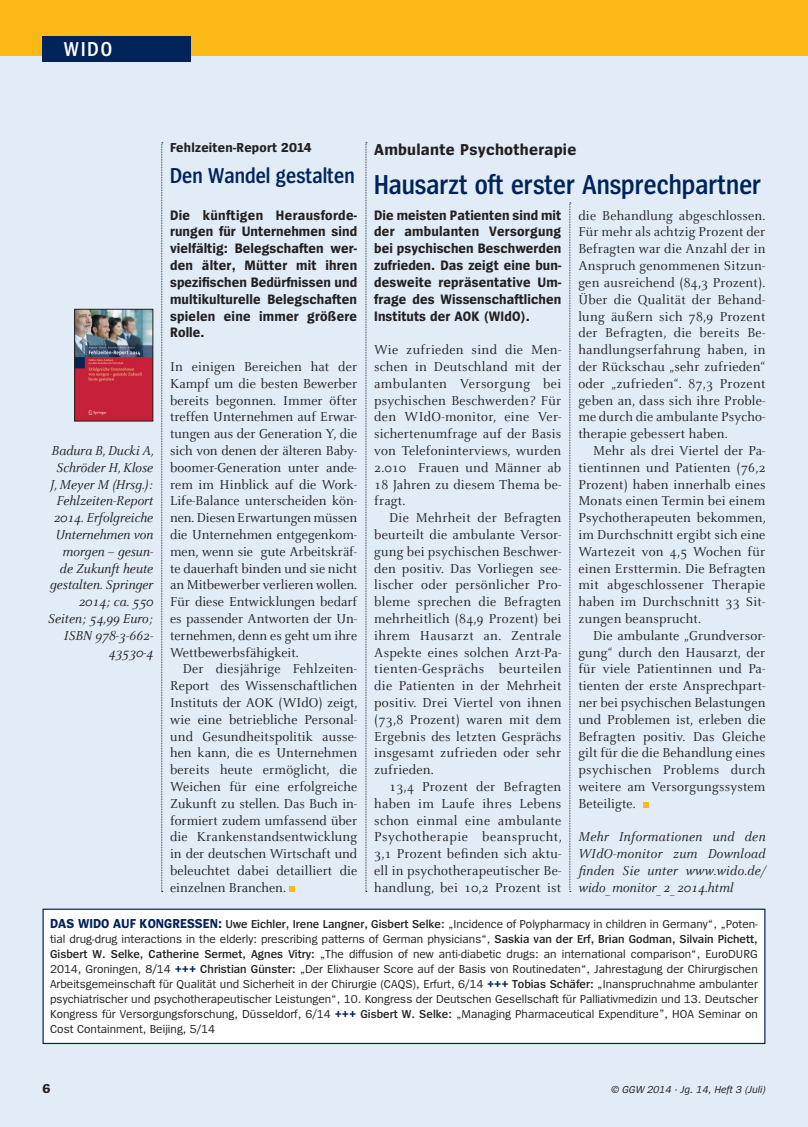
<style>
.page{position:relative;width:808px;height:1127px;background:#e1ecf7}
.page>*{position:absolute;margin:0;border:0;box-sizing:border-box;transform-origin:0 0}
.Überschrift_19pt{font:600 28.5px "Spiegel Cd";color:#002359}
.Überschrift_13pt{font:600 22.5px "Spiegel Cd";color:#002359}
.t1{font:600 21px "Spiegel Cd";color:#fff}
.Spitzmarke{font:700 16.5px "Spiegel";letter-spacing:.015em;color:#231f20}
.Lauftext_3-spaltig_m{font:14.25px/16.8px "Celeste";letter-spacing:.015em;color:#231f20;text-align:justify}
.Vorspann{font:700 14.25px/16.8px "Spiegel";letter-spacing:.005em;color:#231f20;text-align:justify}
.Lauftext_3-spaltig{font:italic 14.25px/16.8px "Celeste";letter-spacing:-.005em;color:#231f20;text-align:right}
.Lauftext_3-spaltig_m-2{font:italic 14.25px/16.8px "Celeste";letter-spacing:.015em;color:#231f20;text-align:justify}
.Spitzmarke-2{font:700 13.5px "Spiegel";letter-spacing:.015em;color:#231f20}
.t2{font:12px/15px "Spiegel";color:#231f20;text-align:justify}
.t3{font:italic 10.5px "Spiegel";color:#231f20}
.s1{font-size:13.8px}
.s2{font-weight:700;font-size:13.5px;color:#002359}
.s3{font-weight:600}
.s4{font-weight:700;color:#002359}
</style>
<div class="page">
<div style="left:0;top:0;width:808px;height:55px;background:#fcb814"></div>
<div style="left:43px;top:36px;width:148px;height:26px;background:#002359"></div>
<svg style="left:289px;top:886px;width:6px;height:6px"></svg>
<svg style="left:643px;top:802px;width:6px;height:6px"></svg>
<svg style="left:569px;top:203px;width:2px;height:689px"></svg>
<svg style="left:366px;top:142px;width:1px;height:750px"></svg>
<svg style="left:161px;top:142px;width:2px;height:750px"></svg>
<div style="left:43px;top:909px;width:722px;height:134px;background:#fff"></div>
<div style="left:43px;top:908px;width:722px;height:136px;border:1px solid #002359"></div>
<img style="left:76px;top:311px;width:75px;height:108px">
<div style="left:74px;top:309px;width:79px;height:112px;border:1px solid #231f20"></div>
<h3 class="t1" style="left:64px;top:38px;width:50px">WIDO</h3>
<p class="Spitzmarke-2" style="left:170px;top:141px;width:143px">Fehlzeiten-Report 2014</p>
<p class="Überschrift_13pt" style="left:170px;top:165px;width:186px">Den Wandel gestalten</p>
<p class="Vorspann" style="left:170px;top:207px;width:189px">Die künftigen Herausforde&shy;rungen für Unternehmen sind vielfältig: Belegschaften wer&shy;den älter, Mütter mit ihren spezifischen Bedürfnissen und multikulturelle Belegschaften spielen eine immer größere Rolle<span class="s1">.</span></p>
<p class="Lauftext_3-spaltig_m" style="left:170px;top:358px;width:189px">In einigen Bereichen hat der Kampf um die besten Bewerber bereits begonnen. Immer öfter treffen Unternehmen auf Erwar&shy;tungen aus der Generation Y, die sich von denen der älteren Baby&shy;boomer-Generation unter ande&shy;rem im Hinblick auf die Work-Life-Balance unterscheiden kön&shy;nen. Diesen Erwartungen müssen die Unternehmen entgegenkom&shy;men, wenn sie gute Arbeitskräf&shy;te dauerhaft binden und sie nicht an Mitbewerber verlieren wollen.<br>Für diese Entwicklungen bedarf es passender Antworten der Un&shy;ternehmen, denn es geht um ihre Wettbewerbsfähigkeit.</p>
<p class="Lauftext_3-spaltig_m" style="left:170px;top:661px;width:189px;text-indent:13px">Der diesjährige Fehlzeiten-Report des Wissenschaftlichen Instituts der AOK (WIdO) zeigt, wie eine betriebliche Personal&shy;und Gesundheitspolitik ausse&shy;hen kann, die es Unternehmen bereits heute ermöglicht, die Weichen für eine erfolgreiche Zukunft zu stellen. Das Buch in&shy;formiert zudem umfassend über die Krankenstandsentwicklung in der deutschen Wirtschaft und beleuchtet dabei detailliert die einzelnen Branchen.</p>
<p class="Spitzmarke" style="left:374px;top:141px;width:204px">Ambulante Psychotherapie</p>
<p class="Überschrift_19pt" style="left:374px;top:170px;width:389px">Hausarzt oft erster Ansprechpartner</p>
<p class="Vorspann" style="left:374px;top:207px;width:189px">Die meisten Patienten sind mit der ambulanten Versorgung bei psychischen Beschwerden zufrieden. Das zeigt eine bun&shy;desweite repräsentative Um&shy;frage des Wissenschaftlichen Instituts der AOK (WIdO).</p>
<p class="Lauftext_3-spaltig_m" style="left:374px;top:342px;width:189px">Wie zufrieden sind die Men&shy;schen in Deutschland mit der ambulanten Versorgung bei psychischen Beschwerden? Für den WIdO-monitor, eine Ver&shy;sichertenumfrage auf der Basis von Telefoninterviews, wurden 2.010 Frauen und Männer ab 18 Jahren zu diesem Thema be&shy;fragt.</p>
<p class="Lauftext_3-spaltig_m" style="left:374px;top:510px;width:189px;text-indent:15px">Die Mehrheit der Befragten beurteilt die ambulante Versor&shy;gung bei psychischen Beschwer&shy;den positiv. Das Vorliegen see&shy;lischer oder persönlicher Pro&shy;bleme sprechen die Befragten mehrheitlich (84,9 Prozent) bei ihrem Hausarzt an. Zentrale Aspekte eines solchen Arzt-Pa&shy;tienten-Gesprächs beurteilen die Patienten in der Mehrheit positiv. Drei Viertel von ihnen (73,8 Prozent) waren mit dem Ergebnis des letzten Gesprächs insgesamt zufrieden oder sehr zufrieden.</p>
<p class="Lauftext_3-spaltig_m" style="left:374px;top:778px;width:189px;text-indent:15px">13,4 Prozent der Befragten haben im Laufe ihres Lebens schon einmal eine ambulante Psychotherapie beansprucht, 3,1 Prozent befinden sich aktu&shy;ell in psychotherapeutischer Be&shy;handlung, bei 10,2 Prozent ist</p>
<p class="t2" style="left:50px;top:917px;width:709px"><span class="s2">DAS WIDO AUF KONGRESSEN:</span> <span class="s3">Uwe Eichler, Irene Langner, Gisbert Selke:</span> „Incidence of Polypharmacy in children in Germany“, „Poten&shy;tial drug-drug interactions in the elderly: prescribing patterns of German physicians“, <span class="s3">Saskia van der Erf, Brian Godman, Silvain Pichett, Gisbert W. Selke, Catherine Sermet, Agnes Vitry:</span> „The diffusion of new anti-diabetic drugs: an international comparison“, EuroDURG 2014, Groningen, 8/14 <span class="s4">+++</span> <span class="s3">Christian Günster:</span> „Der Elixhauser Score auf der Basis von Routinedaten“, Jahrestagung der Chirurgischen Arbeitsgemeinschaft für Qualität und Sicherheit in der Chirurgie (CAQS), Erfurt, 6/14 <span class="s4">+++</span> <span class="s3">Tobias Schäfer:</span> „Inanspruchnahme ambulanter psychiatrischer und psychotherapeutischer Leistungen“, 10. Kongress der Deutschen Gesellschaft für Palliativmedizin und 13. Deutscher Kongress für Versorgungsforschung, Düsseldorf, 6/14 <span class="s4">+++</span> <span class="s3">Gisbert W. Selke:</span> „Managing Pharmaceutical Expenditure”, HOA Seminar on Cost Containment, Beijing, 5/14</p>
<p class="Lauftext_3-spaltig_m" style="left:578px;top:207px;width:189px">die Behandlung abgeschlossen.<br>Für mehr als achtzig Prozent der Befragten war die Anzahl der in Anspruch genommenen Sitzun&shy;gen ausreichend (84,3 Prozent).<br>Über die Qualität der Behand&shy;lung äußern sich 78,9 Prozent der Befragten, die bereits Be&shy;handlungserfahrung haben, in der Rückschau „sehr zufrieden“ oder „zufrieden“. 87,3 Prozent geben an, dass sich ihre Proble&shy;me durch die ambulante Psycho&shy;therapie gebessert haben.</p>
<p class="Lauftext_3-spaltig_m" style="left:578px;top:442px;width:189px;text-indent:15px">Mehr als drei Viertel der Pa&shy;tientinnen und Patienten (76,2<br>Prozent) haben innerhalb eines Monats einen Termin bei einem Psychotherapeuten bekommen, im Durchschnitt ergibt sich eine Wartezeit von 4,5 Wochen für einen Ersttermin. Die Befragten mit abgeschlossener Therapie haben im Durchschnitt 33 Sit&shy;zungen beansprucht.</p>
<p class="Lauftext_3-spaltig_m" style="left:578px;top:627px;width:189px;text-indent:15px">Die ambulante „Grundversor&shy;gung“ durch den Hausarzt, der für viele Patientinnen und Pa&shy;tienten der erste Ansprechpart&shy;ner bei psychischen Belastungen und Problemen ist, erleben die Befragten positiv. Das Gleiche gilt für die die Behandlung eines psychischen Problems durch weitere am Versorgungssystem Beteiligte.</p>
<p class="Lauftext_3-spaltig_m-2" style="left:578px;top:829px;width:189px">Mehr Informationen und den WIdO-monitor zum Download finden Sie unter www.wido.de/ wido_monitor_2_2014.html</p>
<p class="Lauftext_3-spaltig" style="left:48px;top:442px;width:107px">Badura B, Ducki A,<br>Schröder H, Klose<br>J, Meyer M (Hrsg.):<br>Fehlzeiten-Report<br>2014. Erfolgreiche<br>Unternehmen von morgen – gesun&shy;de Zukunft heute gestalten. Springer<br>2014; ca. 550<br>Seiten; 54,99 Euro;<br>ISBN 978-3-662-<br>43530-4</p>
<p class="Spitzmarke-2" style="left:43px;top:1081px;width:10px">6</p>
<p class="t3" style="left:611px;top:1084px;width:156px">© GGW 2014 · Jg. 14, Heft 3 (Juli)</p>
</div>
